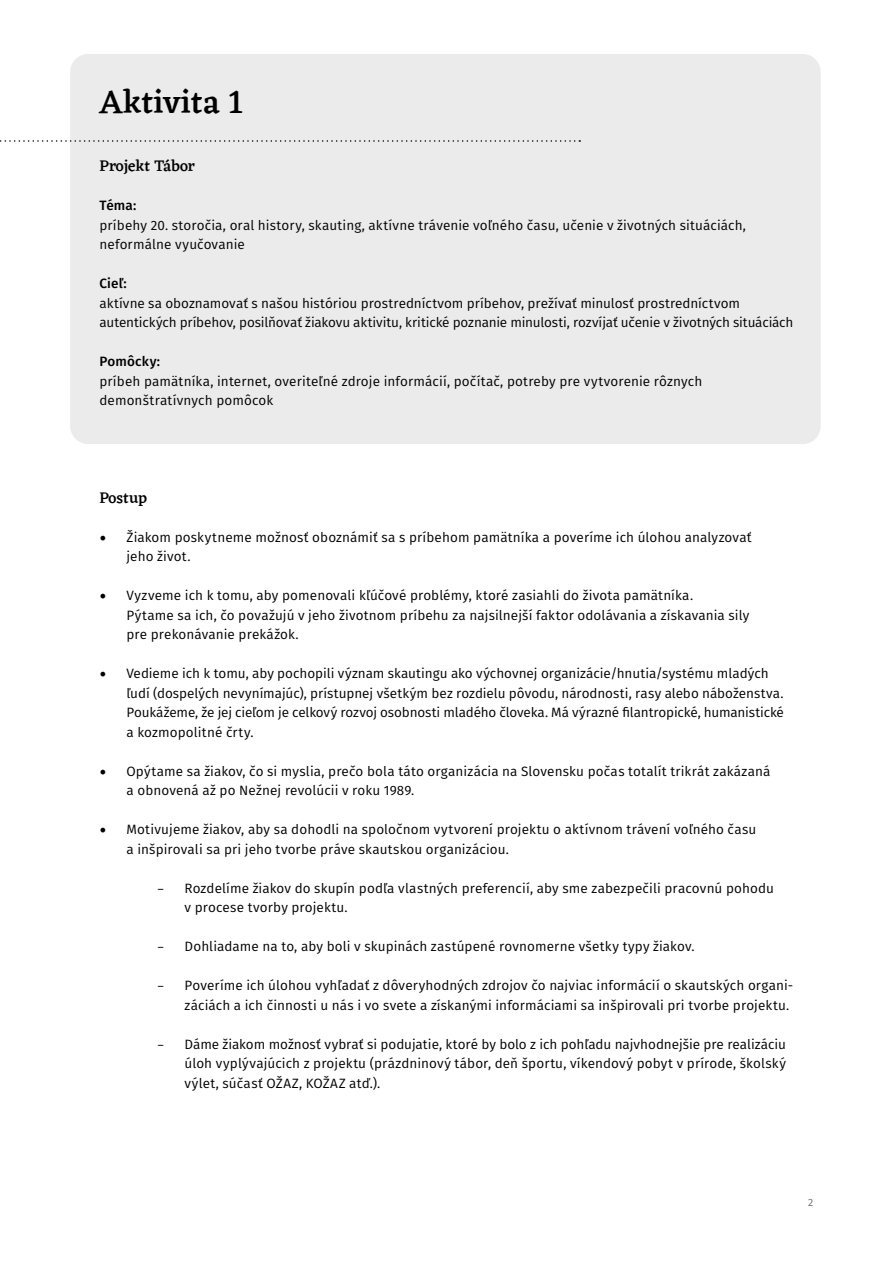
<style>
.page{position:relative;width:893px;height:1263px;background:#fff}
.page>*{position:absolute;margin:0;border:0;box-sizing:border-box;transform-origin:0 0}
.t1{font:500 33px "Eczar";color:#000}
.t2{font:500 15.75px "Eczar";color:#000}
.t3{font:13.5px/19.5px "Fira Sans";letter-spacing:.005em;color:#000}
.t4{font:500 13.5px "Fira Sans";letter-spacing:.01em;color:#000}
.t5{font:13.5px "John Sans Lite Pro";color:#000}
.t6{font:10.5px "Fira Sans";color:#6d6e71}
.s1{font-family:"Minion Pro";font-size:18px}
</style>
<div class="page">
<div style="left:70px;top:54px;width:751px;height:390px;background:#ebebec;border-radius:18px"></div>
<svg style="left:0;top:140px;width:580px;height:2px"></svg>
<h1 class="t1" style="left:99px;top:82px;width:145px">Aktivita 1</h1>
<p class="t2" style="left:99px;top:156px;width:97px">Projekt Tábor</p>
<p class="t4" style="left:99px;top:194px;width:38px">Téma:</p>
<p class="t3" style="left:99px;top:215px;width:648px">príbehy 20. storočia, oral history, skauting, aktívne trávenie voľného času, učenie v životných situáciách, neformálne vyučovanie</p>
<p class="t4" style="left:99px;top:272px;width:29px">Cieľ:</p>
<p class="t3" style="left:99px;top:293px;width:695px">aktívne sa oboznamovať s našou históriou prostredníctvom príbehov, prežívať minulosť prostredníctvom autentických príbehov, posilňovať žiakovu aktivitu, kritické poznanie minulosti, rozvíjať učenie v životných situáciách</p>
<p class="t4" style="left:99px;top:350px;width:62px">Pomôcky:</p>
<p class="t3" style="left:99px;top:371px;width:604px">príbeh pamätníka, internet, overiteľné zdroje informácií, počítač, potreby pre vytvorenie rôznych demonštratívnych pomôcok</p>
<p class="t2" style="left:99px;top:488px;width:49px">Postup</p>
<p class="t3" style="left:126px;top:527px;width:627px;text-indent:-27px"><span class="s1">•</span> Žiakom poskytneme možnosť oboznámiť sa s príbehom pamätníka a poveríme ich úlohou analyzovať jeho život.</p>
<p class="t3" style="left:126px;top:585px;width:624px;text-indent:-27px"><span class="s1">•</span> Vyzveme ich k tomu, aby pomenovali kľúčové problémy, ktoré zasiahli do života pamätníka.<br>Pýtame sa ich, čo považujú v jeho životnom príbehu za najsilnejší faktor odolávania a získavania sily pre prekonávanie prekážok.</p>
<p class="t3" style="left:126px;top:663px;width:659px;text-indent:-27px"><span class="s1">•</span> Vedieme ich k tomu, aby pochopili význam skautingu ako výchovnej organizácie/hnutia/systému mladých ľudí (dospelých nevynímajúc), prístupnej všetkým bez rozdielu pôvodu, národnosti, rasy alebo náboženstva.<br>Poukážeme, že jej cieľom je celkový rozvoj osobnosti mladého človeka. Má výrazné filantropické, humanistické a kozmopolitné črty.</p>
<p class="t3" style="left:126px;top:761px;width:645px;text-indent:-27px"><span class="s1">•</span> Opýtame sa žiakov, čo si myslia, prečo bola táto organizácia na Slovensku počas totalít trikrát zakázaná a obnovená až po Nežnej revolúcii v roku 1989.</p>
<p class="t3" style="left:126px;top:819px;width:631px;text-indent:-27px"><span class="s1">•</span> Motivujeme žiakov, aby sa dohodli na spoločnom vytvorení projektu o aktívnom trávení voľného času a inšpirovali sa pri jeho tvorbe práve skautskou organizáciou.</p>
<p class="t5" style="left:158px;top:880px;width:8px">−</p>
<p class="t3" style="left:185px;top:878px;width:591px">Rozdelíme žiakov do skupín podľa vlastných preferencií, aby sme zabezpečili pracovnú pohodu v procese tvorby projektu.</p>
<p class="t5" style="left:158px;top:939px;width:8px">−</p>
<p class="t3" style="left:185px;top:936px;width:511px">Dohliadame na to, aby boli v skupinách zastúpené rovnomerne všetky typy žiakov.</p>
<p class="t5" style="left:158px;top:978px;width:8px">−</p>
<p class="t3" style="left:185px;top:975px;width:610px">Poveríme ich úlohou vyhľadať z dôveryhodných zdrojov čo najviac informácií o skautských organi&shy;záciách a ich činnosti u nás i vo svete a získanými informáciami sa inšpirovali pri tvorbe projektu.</p>
<p class="t5" style="left:158px;top:1036px;width:8px">−</p>
<p class="t3" style="left:185px;top:1034px;width:603px;text-align:justify">Dáme žiakom možnosť vybrať si podujatie, ktoré by bolo z ich pohľadu najvhodnejšie pre realizáciu úloh vyplývajúcich z projektu (prázdninový tábor, deň športu, víkendový pobyt v prírode, školský výlet, súčasť OŽAZ, KOŽAZ atď.).</p>
<p class="t6" style="left:808px;top:1195px;width:7px">2</p>
</div>
